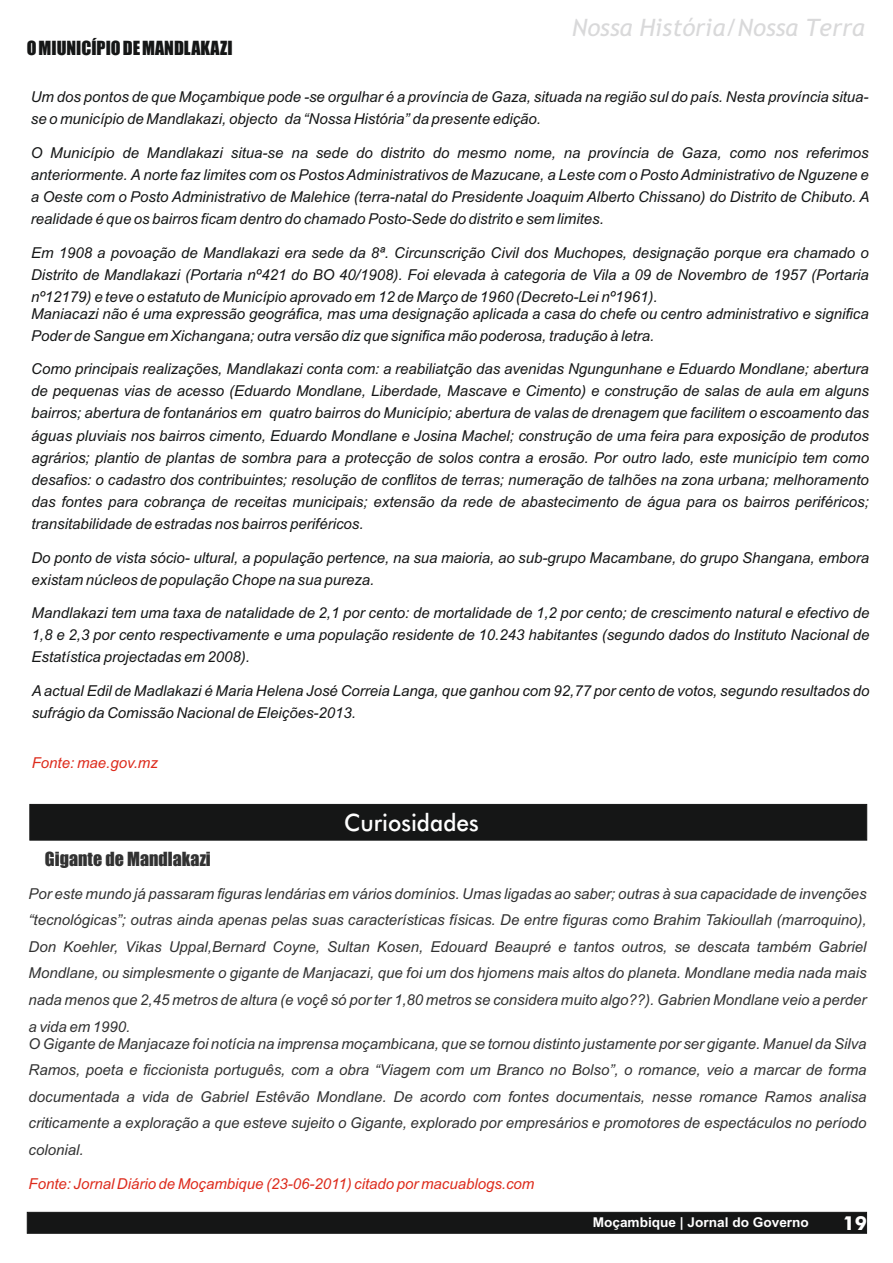
<style>
.page{position:relative;width:893px;height:1263px;background:#fff}
.page>*{position:absolute;margin:0;border:0;box-sizing:border-box;transform-origin:0 0}
.t1{font:italic 24px "Trebuchet MS";color:#d9d9da}
.t2{font:500 24px "Futura BT";color:#fff;scale:.94 1}
.t3{font:700 19.2px "Futura BT";color:#fff}
.t4{font:18px "Impact";color:#151616}
.t5{font:18px "Impact";color:#323232}
.t6{font:italic 15px/22px "Arial";color:#151616}
.t7{font:italic 15px/26.7px "Arial";color:#323232;text-align:justify}
.t8{font:italic 15px "Arial";color:#dd2b1c}
.t9{font:700 13.5px "Arial";color:#fff}
</style>
<div class="page">
<div style="left:29px;top:803px;width:839px;height:38px;background:#151616"></div>
<svg style="left:26px;top:1211px;width:841px;height:23px;background:#1f2020"></svg>
<p class="t4" style="left:27px;top:41px;width:207px">O MIUNICÍPIO DE MANDLAKAZI</p>
<h1 class="t1" style="left:572px;top:19px;width:294px">Nossa História/Nossa Terra</h1>
<p class="t6" style="left:31px;top:87px;width:839px">Um dos pontos de que Moçambique pode -se orgulhar é a província de Gaza, situada na região sul do país. Nesta província situa&shy;se o município de Mandlakazi, objecto da “Nossa História” da presente edição.</p>
<p class="t6" style="left:31px;top:143px;width:840px;text-align:justify">O Município de Mandlakazi situa-se na sede do distrito do mesmo nome, na província de Gaza, como nos referimos anteriormente. A norte faz limites com os Postos Administrativos de Mazucane, a Leste com o Posto Administrativo de Nguzene e a Oeste com o Posto Administrativo de Malehice (terra-natal do Presidente Joaquim Alberto Chissano) do Distrito de Chibuto. A realidade é que os bairros ficam dentro do chamado Posto-Sede do distrito e sem limites.</p>
<p class="t6" style="left:31px;top:242px;width:839px;text-align:justify">Em 1908 a povoação de Mandlakazi era sede da 8ª. Circunscrição Civil dos Muchopes, designação porque era chamado o Distrito de Mandlakazi (Portaria nº421 do BO 40/1908). Foi elevada à categoria de Vila a 09 de Novembro de 1957 (Portaria nº12179) e teve o estatuto de Município aprovado em 12 de Março de 1960 (Decreto-Lei nº1961).</p>
<p class="t6" style="left:31px;top:304px;width:839px">Maniacazi não é uma expressão geográfica, mas uma designação aplicada a casa do chefe ou centro administrativo e significa<br>Poder de Sangue em Xichangana; outra versão diz que significa mão poderosa, tradução à letra.</p>
<p class="t6" style="left:31px;top:359px;width:839px;text-align:justify">Como principais realizações, Mandlakazi conta com: a reabiliatção das avenidas Ngungunhane e Eduardo Mondlane; abertura de pequenas vias de acesso (Eduardo Mondlane, Liberdade, Mascave e Cimento) e construção de salas de aula em alguns bairros; abertura de fontanários em quatro bairros do Município; abertura de valas de drenagem que facilitem o escoamento das águas pluviais nos bairros cimento, Eduardo Mondlane e Josina Machel; construção de uma feira para exposição de produtos agrários; plantio de plantas de sombra para a protecção de solos contra a erosão. Por outro lado, este município tem como desafios: o cadastro dos contribuintes; resolução de conflitos de terras; numeração de talhões na zona urbana; melhoramento das fontes para cobrança de receitas municipais; extensão da rede de abastecimento de água para os bairros periféricos; transitabilidade de estradas nos bairros periféricos.</p>
<p class="t6" style="left:31px;top:548px;width:839px">Do ponto de vista sócio- ultural, a população pertence, na sua maioria, ao sub-grupo Macambane, do grupo Shangana, embora existam núcleos de população Chope na sua pureza.</p>
<p class="t6" style="left:32px;top:603px;width:839px;text-align:justify">Mandlakazi tem uma taxa de natalidade de 2,1 por cento: de mortalidade de 1,2 por cento; de crescimento natural e efectivo de 1,8 e 2,3 por cento respectivamente e uma população residente de 10.243 habitantes (segundo dados do Instituto Nacional de Estatística projectadas em 2008).</p>
<p class="t6" style="left:32px;top:681px;width:839px">Aactual Edil de Madlakazi é Maria Helena José Correia Langa, que ganhou com 92,77 por cento de votos, segundo resultados do sufrágio da Comissão Nacional de Eleições-2013.</p>
<p class="t8" style="left:32px;top:757px;width:128px">Fonte: mae.gov.mz</p>
<p class="t5" style="left:45px;top:852px;width:167px">Gigante de Mandlakazi</p>
<h1 class="t2" style="left:344px;top:813px;width:145px">Curiosidades</h1>
<p class="t7" style="left:29px;top:881px;width:839px">Por este mundo já passaram figuras lendárias em vários domínios. Umas ligadas ao saber; outras à sua capacidade de invenções “tecnológicas”; outras ainda apenas pelas suas características físicas. De entre figuras como Brahim Takioullah (marroquino), Don Koehler, Vikas Uppal,Bernard Coyne, Sultan Kosen, Edouard Beaupré e tantos outros, se descata também Gabriel Mondlane, ou simplesmente o gigante de Manjacazi, que foi um dos hjomens mais altos do planeta. Mondlane media nada mais nada menos que 2,45 metros de altura (e voçê só por ter 1,80 metros se considera muito algo??). Gabrien Mondlane veio a perder a vida em 1990.</p>
<p class="t7" style="left:29px;top:1031px;width:839px">O Gigante de Manjacaze foi notícia na imprensa moçambicana, que se tornou distinto justamente por ser gigante. Manuel da Silva Ramos, poeta e ficcionista português, com a obra “Viagem com um Branco no Bolso”, o romance, veio a marcar de forma documentada a vida de Gabriel Estêvão Mondlane. De acordo com fontes documentais, nesse romance Ramos analisa criticamente a exploração a que esteve sujeito o Gigante, explorado por empresários e promotores de espectáculos no período colonial.</p>
<p class="t8" style="left:29px;top:1178px;width:507px">Fonte: Jornal Diário de Moçambique (23-06-2011) citado por macuablogs.com</p>
<p class="t9" style="left:593px;top:1217px;width:218px">Moçambique | Jornal do Governo</p>
<p class="t3" style="left:843px;top:1215px;width:26px">19</p>
</div>
